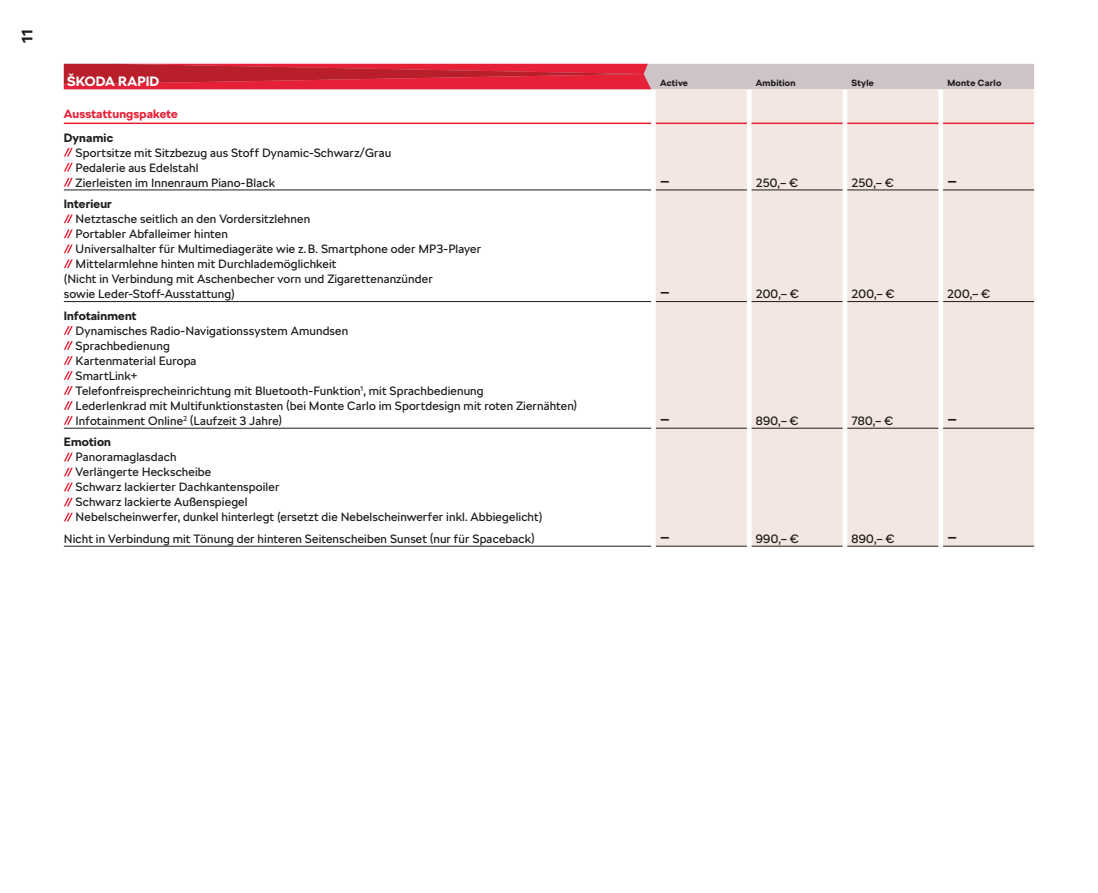
<style>
.page{position:relative;width:1098px;height:893px;background:#fff}
.page>*{position:absolute;margin:0;border:0;box-sizing:border-box;transform-origin:0 0}
.t1{font:18px "SKODA Next";color:#1d1d1b}
.t2{font:700 15px "SKODA Next";color:#1d1d1b}
.t3{font:700 13.5px "SKODA Next";letter-spacing:.01em;color:#fff}
.t4{font:12px/15px "SKODA Next";letter-spacing:.01em;color:#1d1d1b}
.t5{font:700 12px "SKODA Next";letter-spacing:.015em;color:#1d1d1b}
.t6{font:700 12px "SKODA Next";letter-spacing:.01em;color:#e62036}
.t7{font:700 9px "SKODA Next";letter-spacing:.025em;color:#1d1d1b}
</style>
<div class="page">
<div style="left:655px;top:123px;width:378px;height:423px;background:#f4e6e1"></div>
<hr style="left:64px;top:301px;width:587px;height:1px;background:#1d1d1b">
<hr style="left:751px;top:190px;width:91px;height:1px;background:#1d1d1b">
<hr style="left:847px;top:190px;width:91px;height:1px;background:#1d1d1b">
<hr style="left:751px;top:301px;width:91px;height:1px;background:#1d1d1b">
<hr style="left:847px;top:301px;width:91px;height:1px;background:#1d1d1b">
<hr style="left:64px;top:190px;width:587px;height:1px;background:#1d1d1b">
<hr style="left:655px;top:301px;width:91px;height:1px;background:#1d1d1b">
<hr style="left:655px;top:428px;width:91px;height:1px;background:#1d1d1b">
<hr style="left:942px;top:428px;width:91px;height:1px;background:#1d1d1b">
<hr style="left:655px;top:190px;width:91px;height:1px;background:#1d1d1b">
<hr style="left:64px;top:546px;width:587px;height:1px;background:#1d1d1b">
<hr style="left:847px;top:428px;width:91px;height:1px;background:#1d1d1b">
<hr style="left:751px;top:428px;width:91px;height:1px;background:#1d1d1b">
<hr style="left:64px;top:428px;width:587px;height:1px;background:#1d1d1b">
<hr style="left:64px;top:123px;width:587px;height:1px;background:#e62036">
<hr style="left:655px;top:546px;width:91px;height:1px;background:#1d1d1b">
<hr style="left:942px;top:546px;width:91px;height:1px;background:#1d1d1b">
<hr style="left:751px;top:546px;width:91px;height:1px;background:#1d1d1b">
<hr style="left:847px;top:546px;width:91px;height:1px;background:#1d1d1b">
<hr style="left:942px;top:190px;width:91px;height:1px;background:#1d1d1b">
<hr style="left:942px;top:301px;width:91px;height:1px;background:#1d1d1b">
<hr style="left:655px;top:123px;width:91px;height:1px;background:#e62036">
<hr style="left:751px;top:123px;width:91px;height:1px;background:#e62036">
<hr style="left:847px;top:123px;width:91px;height:1px;background:#e62036">
<hr style="left:942px;top:123px;width:91px;height:1px;background:#e62036">
<svg style="left:64px;top:64px;width:969px;height:59px"></svg>
<svg style="left:64px;top:148px;width:9px;height:9px"></svg>
<svg style="left:64px;top:163px;width:9px;height:9px"></svg>
<svg style="left:64px;top:178px;width:9px;height:9px"></svg>
<svg style="left:64px;top:214px;width:9px;height:9px"></svg>
<svg style="left:64px;top:229px;width:9px;height:9px"></svg>
<svg style="left:64px;top:244px;width:9px;height:9px"></svg>
<svg style="left:64px;top:259px;width:9px;height:9px"></svg>
<svg style="left:64px;top:326px;width:9px;height:9px"></svg>
<svg style="left:64px;top:341px;width:9px;height:9px"></svg>
<svg style="left:64px;top:356px;width:9px;height:9px"></svg>
<svg style="left:64px;top:371px;width:9px;height:9px"></svg>
<svg style="left:64px;top:386px;width:9px;height:9px"></svg>
<svg style="left:64px;top:401px;width:9px;height:9px"></svg>
<svg style="left:64px;top:416px;width:9px;height:9px"></svg>
<svg style="left:64px;top:453px;width:9px;height:8px"></svg>
<svg style="left:64px;top:468px;width:9px;height:8px"></svg>
<svg style="left:64px;top:483px;width:9px;height:8px"></svg>
<svg style="left:64px;top:498px;width:9px;height:8px"></svg>
<svg style="left:64px;top:513px;width:9px;height:8px"></svg>
<p class="t2" style="left:18px;top:43px;width:14px;rotate:-90deg">11</p>
<p class="t3" style="left:67px;top:73px;width:94px">ŠKODA RAPID</p>
<p class="t7" style="left:659px;top:77px;width:29px">Active</p>
<p class="t7" style="left:755px;top:77px;width:41px">Ambition</p>
<p class="t7" style="left:851px;top:77px;width:24px">Style</p>
<p class="t7" style="left:946px;top:77px;width:55px">Monte Carlo</p>
<p class="t6" style="left:64px;top:107px;width:116px">Ausstattungspakete</p>
<p class="t5" style="left:64px;top:130px;width:51px">Dynamic</p>
<p class="t4" style="left:76px;top:145px;width:317px">Sportsitze mit Sitzbezug aus Stoff Dynamic-Schwarz/Grau<br>Pedalerie aus Edelstahl<br>Zierleisten im Innenraum Piano-Black</p>
<h1 class="t1" style="left:659px;top:170px;width:11px">–</h1>
<p class="t4" style="left:755px;top:175px;width:44px">250,– €</p>
<p class="t4" style="left:851px;top:175px;width:44px">250,– €</p>
<h1 class="t1" style="left:946px;top:170px;width:11px">–</h1>
<p class="t5" style="left:64px;top:197px;width:50px">Interieur</p>
<p class="t4" style="left:76px;top:211px;width:236px">Netztasche seitlich an den Vordersitzlehnen</p>
<p class="t4" style="left:76px;top:226px;width:154px">Portabler Abfalleimer hinten</p>
<p class="t4" style="left:76px;top:241px;width:407px">Universalhalter für Multimediageräte wie z.B. Smartphone oder MP3-Player</p>
<p class="t4" style="left:76px;top:256px;width:262px">Mittelarmlehne hinten mit Durchlademöglichkeit</p>
<p class="t4" style="left:64px;top:271px;width:370px">(Nicht in Verbindung mit Aschenbecher vorn und Zigarettenanzünder</p>
<p class="t4" style="left:64px;top:286px;width:172px">sowie Leder-Stoff-Ausstattung)</p>
<h1 class="t1" style="left:659px;top:281px;width:11px">–</h1>
<p class="t4" style="left:755px;top:286px;width:44px">200,– €</p>
<p class="t4" style="left:851px;top:286px;width:44px">200,– €</p>
<p class="t4" style="left:946px;top:286px;width:44px">200,– €</p>
<p class="t5" style="left:64px;top:308px;width:74px">Infotainment</p>
<p class="t4" style="left:76px;top:323px;width:503px">Dynamisches Radio-Navigationssystem Amundsen<br>Sprachbedienung<br>Kartenmaterial Europa<br>SmartLink+<br>Telefonfreisprecheinrichtung mit Bluetooth-Funktion<sup>1</sup>, mit Sprachbedienung<br>Lederlenkrad mit Multifunktionstasten (bei Monte Carlo im Sportdesign mit roten Ziernähten)<br>Infotainment Online<sup>2</sup> (Laufzeit 3 Jahre)</p>
<h1 class="t1" style="left:659px;top:408px;width:11px">–</h1>
<p class="t4" style="left:755px;top:413px;width:44px">890,– €</p>
<p class="t4" style="left:851px;top:413px;width:43px">780,– €</p>
<h1 class="t1" style="left:946px;top:408px;width:11px">–</h1>
<p class="t5" style="left:64px;top:435px;width:49px">Emotion</p>
<p class="t4" style="left:76px;top:450px;width:468px">Panoramaglasdach<br>Verlängerte Heckscheibe<br>Schwarz lackierter Dachkantenspoiler<br>Schwarz lackierte Außenspiegel<br>Nebelscheinwerfer, dunkel hinterlegt (ersetzt die Nebelscheinwerfer inkl. Abbiegelicht)</p>
<p class="t4" style="left:64px;top:531px;width:472px">Nicht in Verbindung mit Tönung der hinteren Seitenscheiben Sunset (nur für Spaceback)</p>
<h1 class="t1" style="left:659px;top:526px;width:11px">–</h1>
<p class="t4" style="left:755px;top:531px;width:44px">990,– €</p>
<p class="t4" style="left:851px;top:531px;width:44px">890,– €</p>
<h1 class="t1" style="left:946px;top:526px;width:11px">–</h1>
</div>
